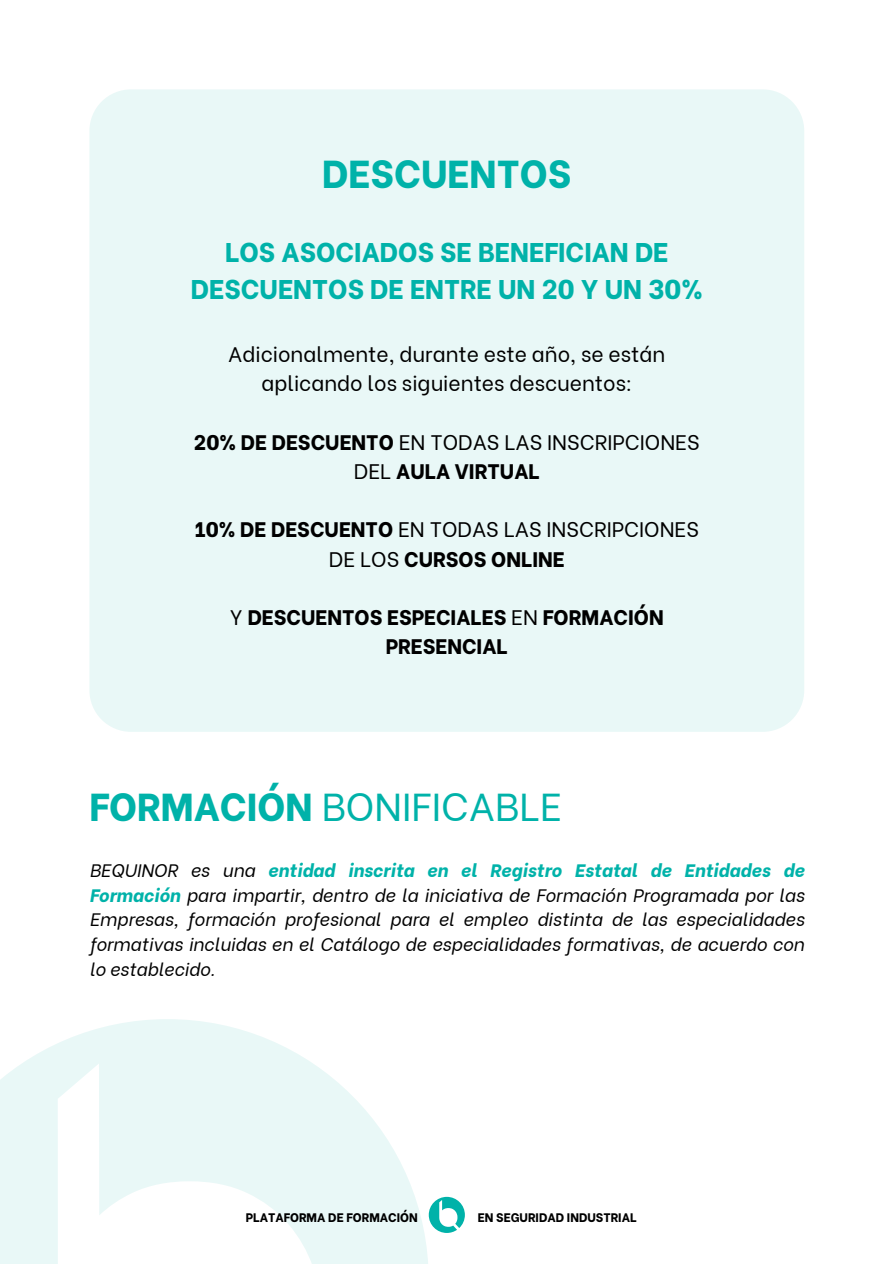
<style>
.page{position:relative;width:894px;height:1264px;background:#fff}
.page>*{position:absolute;margin:0;border:0;box-sizing:border-box;transform-origin:0 0}
.t1{font:38.85px "Be Vietnam";color:#00b2a9}
.t2{font:800 38.85px "Be Vietnam";color:#00b2a9}
.t3{font:800 27px/37.2px "Be Vietnam";color:#00b2a9;text-align:center}
.t4{font:21px/29.2px "Be Vietnam";color:#000;text-align:center}
.t5{font:800 21px/29.2px "Be Vietnam";color:#000;text-align:center}
.t6{font:italic 18px/24.8px "Be Vietnam";color:#000;text-align:justify}
.t7{font:800 12.45px "Be Vietnam";color:#000}
.s1{font-weight:800}
.s2{font-weight:400}
.s3{font-weight:800;color:#00b2a9}
</style>
<div class="page">
<svg style="left:0;top:1019px;width:428px;height:244px;fill:#e9f8f7"></svg>
<svg style="left:428px;top:1196px;width:37px;height:36px"></svg>
<div style="left:89px;top:89px;width:715px;height:643px;background:#e9f8f7"></div>
<p class="t2" style="left:322px;top:142px;width:251px">DESCUENTOS</p>
<p class="t3" style="left:191px;top:230px;width:513px">LOS ASOCIADOS SE BENEFICIAN DE<br>DESCUENTOS DE ENTRE UN 20 Y UN 30%</p>
<p class="t4" style="left:228px;top:337px;width:438px">Adicionalmente, durante este año, se están aplicando los siguientes descuentos:</p>
<p class="t4" style="left:194px;top:425px;width:507px"><span class="s1">20% DE DESCUENTO</span> EN TODAS LAS INSCRIPCIONES<br>DEL <span class="s1">AULA VIRTUAL</span></p>
<h2 class="t4" style="left:194px;top:513px;width:506px"><span class="s1">10% DE DESCUENTO</span> EN TODAS LAS INSCRIPCIONES<br>DE LOS <span class="s1">CURSOS ONLINE</span></h2>
<p class="t5" style="left:230px;top:600px;width:435px"><span class="s2">Y</span> DESCUENTOS ESPECIALES <span class="s2">EN</span> FORMACIÓN<br>PRESENCIAL</p>
<h5 class="t1" style="left:89px;top:774px;width:474px"><span class="s1">FORMACIÓN</span> BONIFICABLE</h5>
<h3 class="t6" style="left:89px;top:856px;width:716px">BEQUINOR es una <span class="s3">entidad inscrita en el Registro Estatal de Entidades de Formación</span> para impartir, dentro de la iniciativa de Formación Programada por las Empresas, formación profesional para el empleo distinta de las especialidades formativas incluidas en el Catálogo de especialidades formativas, de acuerdo con lo establecido.</h3>
<h1 class="t7" style="left:246px;top:1206px;width:173px">PLATAFORMA DE FORMACIÓN</h1>
<h1 class="t7" style="left:477px;top:1206px;width:160px">EN SEGURIDAD INDUSTRIAL</h1>
</div>
